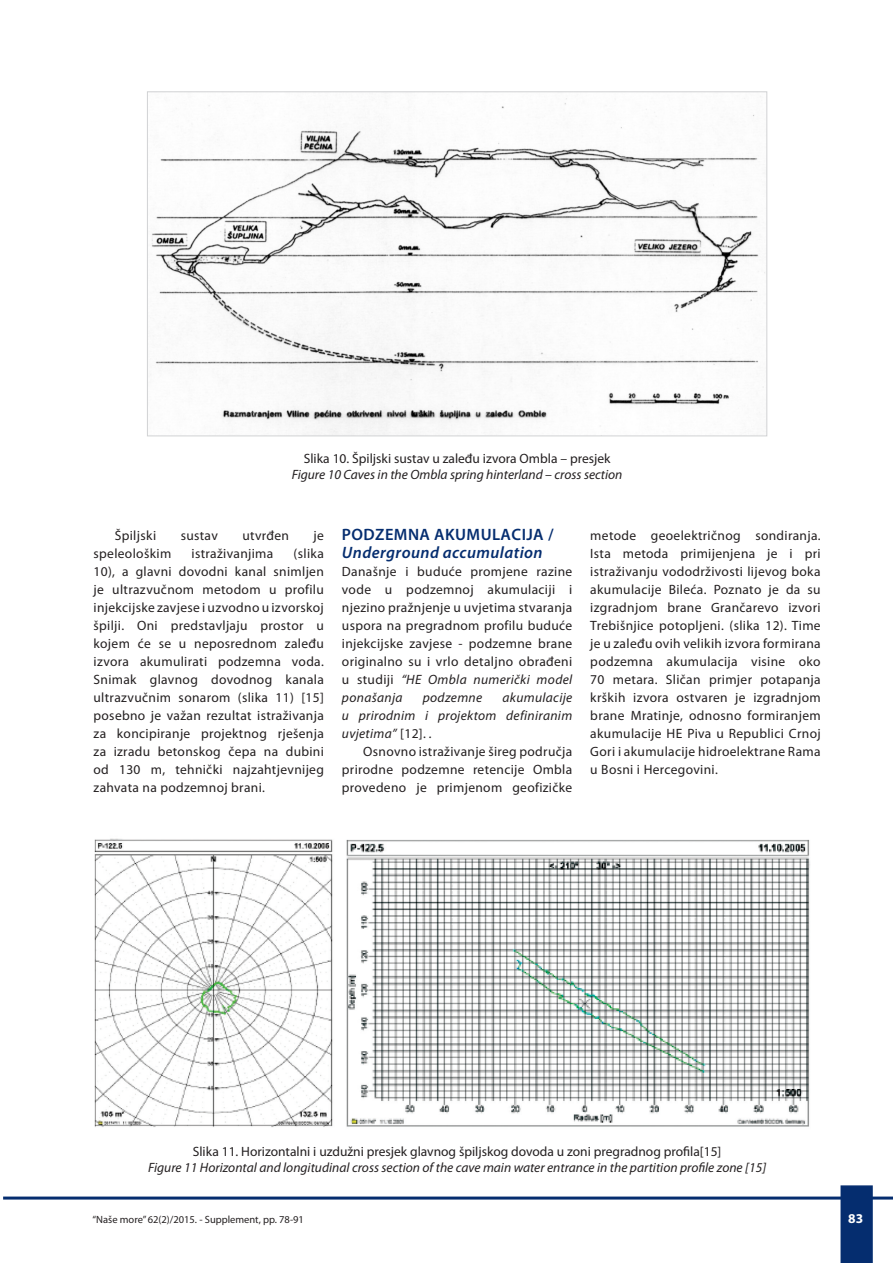
<style>
.page{position:relative;width:893px;height:1263px;background:#fff}
.page>*{position:absolute;margin:0;border:0;box-sizing:border-box;transform-origin:0 0}
.naslov_tekst{font:italic 600 16.5px/18px "Myriad Pro";letter-spacing:.025em;color:#052d6f}
.tekst{font:13.5px/18px "Myriad Pro";letter-spacing:.025em;color:#231f20;text-align:justify}
.tekst-2{font:italic 13.5px/18px "Myriad Pro";color:#231f20;text-align:justify}
.tekst-3{font:13.5px "Myriad Pro";color:#231f20}
.tekst-4{font:italic 13.5px "Myriad Pro";letter-spacing:.025em;color:#231f20}
.t1{font:700 13.5px "Myriad Pro";color:#fff}
.t2{font:10.5px "Myriad Pro";color:#231f20}
.s1{font-style:normal}
.s2{font-style:italic}
</style>
<div class="page">
<svg style="left:840px;top:1185px;width:33px;height:78px;background:#0b3272"></svg>
<hr style="left:3px;top:1196px;width:890px;height:3px;background:#052d6f">
<img style="left:150px;top:96px;width:615px;height:338px">
<img style="left:94px;top:838px;width:239px;height:289px">
<img style="left:346px;top:839px;width:464px;height:288px">
<p class="tekst-3" style="left:304px;top:450px;width:308px">Slika 10. Špiljski sustav u zaleđu izvora Ombla – presjek</p>
<p class="tekst-2" style="left:292px;top:465px;width:332px">Figure 10 Caves in the Ombla spring hinterland – cross section</p>
<p class="tekst" style="left:115px;top:526px;width:43px">Špiljski</p>
<p class="tekst" style="left:181px;top:526px;width:39px">sustav</p>
<p class="tekst" style="left:242px;top:526px;width:48px">utvrđen</p>
<p class="tekst" style="left:314px;top:526px;width:12px">je</p>
<p class="tekst" style="left:94px;top:544px;width:79px">speleološkim</p>
<p class="tekst" style="left:192px;top:544px;width:83px">istraživanjima</p>
<p class="tekst" style="left:94px;top:544px;width:232px;text-indent:200px">(slika 10), a glavni dovodni kanal snimljen je ultrazvučnom metodom u profilu injekcijske zavjese i uzvodno u izvorskoj špilji. Oni predstavljaju prostor u kojem će se u neposrednom zaleđu izvora akumulirati podzemna voda.<br>Snimak glavnog dovodnog kanala ultrazvučnim sonarom (slika 11) [15] posebno je važan rezultat istraživanja za koncipiranje projektnog rješenja za izradu betonskog čepa na dubini od 130 m, tehnički najzahtjevnijeg zahvata na podzemnoj brani.</p>
<p class="naslov_tekst" style="left:342px;top:525px;width:213px"><span class="s1">PODZEMNA AKUMULACIJA /<br></span>Underground accumulation</p>
<p class="tekst" style="left:342px;top:562px;width:232px">Današnje i buduće promjene razine vode u podzemnoj akumulaciji i njezino pražnjenje u uvjetima stvaranja uspora na pregradnom profilu buduće injekcijske zavjese - podzemne brane originalno su i vrlo detaljno obrađeni u studiji <span class="s2">“HE Ombla numerički model ponašanja</span></p>
<p class="tekst-2" style="left:342px;top:688px;width:232px;text-indent:161px">akumulacije u prirodnim i projektom definiranim uvjetima” <span class="s1">[12].</span> .</p>
<p class="tekst" style="left:342px;top:742px;width:232px;text-indent:21px">Osnovno istraživanje šireg područja prirodne podzemne retencije Ombla provedeno je primjenom geofizičke</p>
<p class="tekst-4" style="left:423px;top:689px;width:61px">podzemne</p>
<p class="tekst" style="left:590px;top:526px;width:232px">metode geoelektričnog sondiranja.<br>Ista metoda primijenjena je i pri istraživanju vododrživosti lijevog boka akumulacije Bileća. Poznato je da su izgradnjom brane Grančarevo izvori Trebišnjice potopljeni. (slika 12). Time je u zaleđu ovih velikih izvora formirana podzemna akumulacija visine oko 70 metara. Sličan primjer potapanja krških izvora ostvaren je izgradnjom brane Mratinje, odnosno formiranjem akumulacije HE Piva u Republici Crnoj Gori i akumulacije hidroelektrane Rama u Bosni i Hercegovini.</p>
<p class="tekst-3" style="left:193px;top:1143px;width:530px">Slika 11. Horizontalni i uzdužni presjek glavnog špiljskog dovoda u zoni pregradnog profila[15]</p>
<p class="tekst-2" style="left:148px;top:1158px;width:620px">Figure 11 Horizontal and longitudinal cross section of the cave main water entrance in the partition profile zone [15]</p>
<p class="t2" style="left:92px;top:1213px;width:213px">“Naše more” 62(2)/2015. - Supplement, pp. 78-91</p>
<p class="t1" style="left:848px;top:1210px;width:16px">83</p>
</div>
